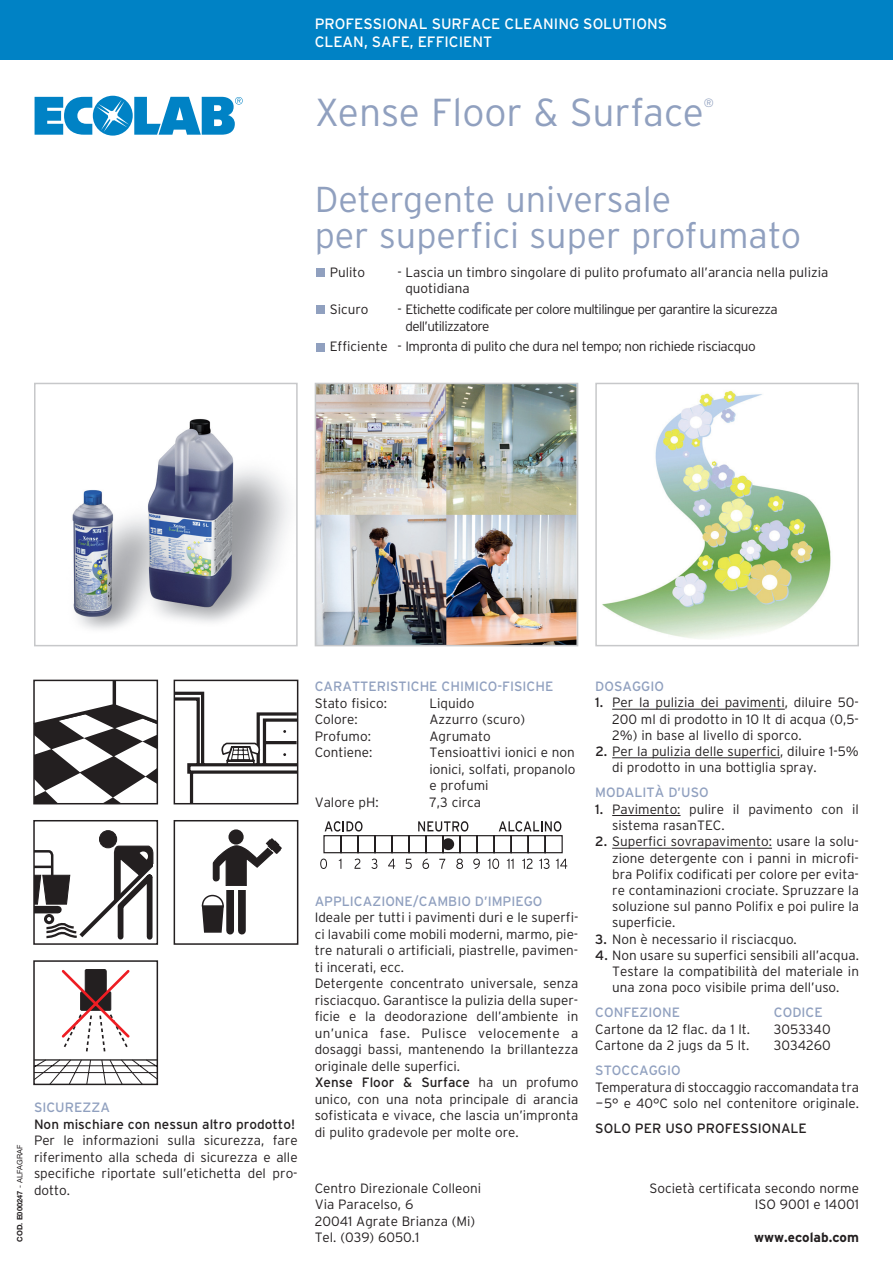
<style>
.page{position:relative;width:893px;height:1263px;background:#fff}
.page>*{position:absolute;margin:0;border:0;box-sizing:border-box;transform-origin:0 0}
.t1{font:300 39px "Interstate";color:#90a0bf}
.t2{font:300 36px/36px "Interstate";color:#90a0bf}
.t3{font:15px/18px "Interstate";color:#fff}
.t4{font:300 13.5px/16.5px "Interstate";color:#231f20}
.t5{font:13.5px "Interstate";color:#90a0bf}
.t6{font:300 13.5px/16.5px "Interstate";letter-spacing:-.045em;color:#231f20}
.t7{font:300 13.5px "Interstate";letter-spacing:-.03em;color:#231f20}
.t8{font:13.5px "Interstate";color:#231f20}
.t9{font:700 13.5px "Interstate";color:#231f20}
.t10{font:300 12px "Interstate";color:#90a0bf}
.t11{font:700 7.5px "Helvetica Neue";color:#231f20}
.s1{font-weight:400}
</style>
<div class="page">
<img style="left:602px;top:390px;width:229px;height:249px">
<div style="left:595px;top:383px;width:264px;height:263px;border:2px solid #c7c8ca"></div>
<img style="left:318px;top:386px;width:257px;height:257px">
<div style="left:315px;top:383px;width:263px;height:263px;border:2px solid #c7c8ca"></div>
<svg style="left:35px;top:96px;width:208px;height:40px"></svg>
<hr style="left:612px;top:709px;width:173px;height:1px;background:#231f20">
<hr style="left:612px;top:757px;width:168px;height:1px;background:#231f20">
<hr style="left:612px;top:815px;width:68px;height:1px;background:#231f20">
<hr style="left:612px;top:848px;width:160px;height:1px;background:#231f20">
<svg style="left:320px;top:821px;width:247px;height:48px"></svg>
<div style="left:0;top:0;width:893px;height:60px;background:#0082c5"></div>
<div style="left:316px;top:268px;width:9px;height:9px;background:#90a0bf"></div>
<div style="left:316px;top:343px;width:9px;height:8px;background:#90a0bf"></div>
<div style="left:316px;top:306px;width:9px;height:8px;background:#90a0bf"></div>
<svg style="left:33px;top:679px;width:266px;height:407px"></svg>
<div style="left:33px;top:680px;width:125px;height:124px;border:2px solid #231f20"></div>
<svg style="left:33px;top:690px;width:266px;height:255px"></svg>
<div style="left:228px;top:829px;width:16px;height:15px;background:#231f20;border-radius:50%"></div>
<hr style="left:225px;top:886px;width:23px;height:4px;background:#fff">
<img style="left:72px;top:418px;width:217px;height:212px">
<div style="left:34px;top:383px;width:264px;height:263px;border:2px solid #c7c8ca"></div>
<p class="t3" style="left:315px;top:16px;width:354px">PROFESSIONAL SURFACE CLEANING SOLUTIONS<br>CLEAN, SAFE, EFFICIENT</p>
<h1 class="t1" style="left:315px;top:98px;width:391px">Xense Floor &amp; Surface</h1>
<p class="t10" style="left:704px;top:98px;width:12px">®</p>
<h2 class="t2" style="left:315px;top:184px;width:488px">Detergente universale<br>per superfici super profumato</h2>
<p class="t4" style="left:330px;top:265px;width:37px">Pulito</p>
<p class="t4" style="left:405px;top:265px;width:424px;text-indent:-8px">- Lascia un timbro singolare di pulito profumato all’arancia nella pulizia quotidiana</p>
<p class="t4" style="left:330px;top:302px;width:40px">Sicuro</p>
<p class="t6" style="left:405px;top:302px;width:374px;text-indent:-8px">- Etichette codificate per colore multilingue per garantire la sicurezza dell’utilizzatore</p>
<p class="t7" style="left:330px;top:342px;width:427px">Efficiente - Impronta di pulito che dura nel tempo; non richiede risciacquo</p>
<p class="t11" style="left:17px;top:1242px;width:98px;rotate:-90deg">COD. E000247 <span class="s1">- ALFAGRAF</span></p>
<p class="t5" style="left:34px;top:1102px;width:78px">SICUREZZA</p>
<p class="t8" style="left:34px;top:1119px;width:263px">Non mischiare con nessun altro prodotto!</p>
<p class="t4" style="left:34px;top:1133px;width:265px;text-align:justify">Per le informazioni sulla sicurezza, fare riferimento alla scheda di sicurezza e alle specifiche riportate sull’etichetta del pro&shy;dotto.</p>
<p class="t5" style="left:315px;top:681px;width:240px">CARATTERISTICHE CHIMICO-FISICHE</p>
<p class="t4" style="left:315px;top:696px;width:74px">Stato fisico:</p>
<p class="t4" style="left:429px;top:696px;width:46px">Liquido</p>
<p class="t4" style="left:315px;top:712px;width:45px">Colore:</p>
<p class="t4" style="left:429px;top:712px;width:97px">Azzurro (scuro)</p>
<p class="t4" style="left:315px;top:729px;width:58px">Profumo:</p>
<p class="t4" style="left:429px;top:729px;width:63px">Agrumato</p>
<p class="t4" style="left:315px;top:745px;width:59px">Contiene:</p>
<p class="t4" style="left:429px;top:745px;width:147px;text-align:justify">Tensioattivi ionici e non ionici, solfati, propanolo e profumi</p>
<p class="t4" style="left:315px;top:795px;width:66px">Valore pH:</p>
<p class="t4" style="left:429px;top:795px;width:53px">7,3 circa</p>
<p class="t5" style="left:315px;top:896px;width:229px">APPLICAZIONE/CAMBIO D’IMPIEGO</p>
<p class="t4" style="left:315px;top:910px;width:265px">Ideale per tutti i pavimenti duri e le superfi&shy;ci lavabili come mobili moderni, marmo, pie&shy;tre naturali o artificiali, piastrelle, pavimen&shy;ti incerati, ecc.<br>Detergente concentrato universale, senza risciacquo. Garantisce la pulizia della super&shy;ficie e la deodorazione dell’ambiente in un’unica fase. Pulisce velocemente a dosaggi bassi, mantenendo la brillantezza originale delle superfici.<br><span class="s1">Xense Floor &amp; Surface</span> ha un profumo unico, con una nota principale di arancia sofisticata e vivace, che lascia un’impronta di pulito gradevole per molte ore.</p>
<p class="t4" style="left:315px;top:1181px;width:168px">Centro Direzionale Colleoni<br>Via Paracelso, 6<br>20041 Agrate Brianza (Mi)<br>Tel. (039) 6050.1</p>
<p class="t5" style="left:595px;top:681px;width:70px">DOSAGGIO</p>
<p class="t4" style="left:612px;top:696px;width:248px;text-align:justify;text-indent:-17px"><span class="s1">1.</span> Per la pulizia dei pavimenti, diluire 50- 200 ml di prodotto in 10 lt di acqua (0,5- 2%) in base al livello di sporco.</p>
<p class="t4" style="left:612px;top:744px;width:248px;text-indent:-17px"><span class="s1">2.</span> Per la pulizia delle superfici, diluire 1-5% di prodotto in una bottiglia spray.</p>
<p class="t5" style="left:595px;top:787px;width:115px">MODALITÀ D’USO</p>
<p class="t4" style="left:612px;top:802px;width:248px;text-indent:-17px"><span class="s1">1.</span> Pavimento: pulire il pavimento con il sistema rasanTEC.</p>
<p class="t4" style="left:612px;top:835px;width:248px;text-align:justify;text-indent:-17px"><span class="s1">2.</span> Superfici sovrapavimento: usare la solu&shy;zione detergente con i panni in microfi&shy;bra Polifix codificati per colore per evita&shy;re contaminazioni crociate. Spruzzare la soluzione sul panno Polifix e poi pulire la superficie.</p>
<p class="t4" style="left:595px;top:932px;width:203px"><span class="s1">3.</span> Non è necessario il risciacquo.</p>
<p class="t4" style="left:612px;top:948px;width:248px;text-align:justify;text-indent:-17px"><span class="s1">4.</span> Non usare su superfici sensibili all’acqua.<br>Testare la compatibilità del materiale in una zona poco visibile prima dell’uso.</p>
<p class="t5" style="left:595px;top:1007px;width:86px">CONFEZIONE</p>
<p class="t5" style="left:774px;top:1007px;width:50px">CODICE</p>
<p class="t4" style="left:595px;top:1022px;width:156px">Cartone da 12 flac. da 1 lt.</p>
<p class="t4" style="left:774px;top:1022px;width:58px">3053340</p>
<p class="t4" style="left:595px;top:1038px;width:156px">Cartone da 2 jugs da 5 lt.</p>
<p class="t4" style="left:774px;top:1038px;width:58px">3034260</p>
<p class="t5" style="left:595px;top:1065px;width:87px">STOCCAGGIO</p>
<p class="t4" style="left:595px;top:1080px;width:265px">Temperatura di stoccaggio raccomandata tra -5° e 40°C solo nel contenitore originale.</p>
<p class="t8" style="left:595px;top:1123px;width:213px">SOLO PER USO PROFESSIONALE</p>
<p class="t4" style="left:649px;top:1181px;width:211px;text-align:right">Società certificata secondo norme<br>ISO 9001 e 14001</p>
<p class="t9" style="left:754px;top:1232px;width:106px">www.ecolab.com</p>
</div>
